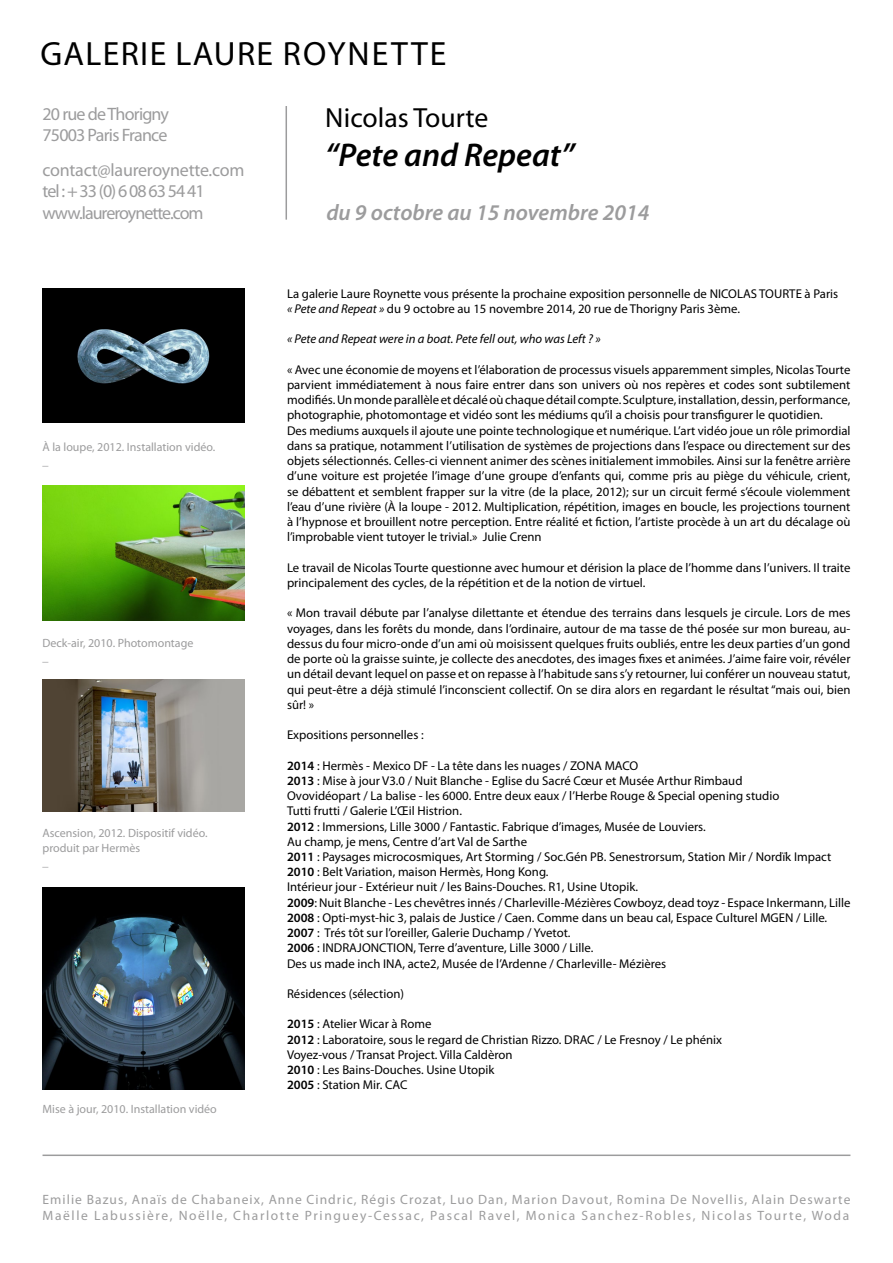
<style>
.page{position:relative;width:893px;height:1263px;background:#fff}
.page>*{position:absolute;margin:0;border:0;box-sizing:border-box;transform-origin:0 0}
.t1{font:33.75px "Myriad Pro";letter-spacing:.04em;color:#000}
.t2{font:italic 600 33px "Myriad Pro";color:#000}
.t3{font:27.75px "Myriad Pro";color:#000}
.t4{font:italic 600 22.5px "Myriad Pro";color:#9c9c9d}
.t5{font:18px/21.6px "Myriad Pro";letter-spacing:-.045em;color:#9c9c9d}
.t6{font:13.5px/16.2px "Myriad Pro";letter-spacing:.085em;color:#9c9c9d}
.t7{font:12.75px/15.1px "Myriad Pro";color:#000}
.t8{font:italic 12.75px "Myriad Pro";color:#000}
.t9{font:12px/14.4px "Myriad Pro";color:#9c9c9d}
.s1{font-style:italic}
.s2{font-weight:600}
</style>
<div class="page">
<img style="left:43px;top:288px;width:202px;height:135px">
<img style="left:43px;top:887px;width:201px;height:202px">
<img style="left:43px;top:680px;width:201px;height:132px">
<img style="left:43px;top:485px;width:202px;height:135px">
<hr style="left:43px;top:1154px;width:807px;height:2px;background:#9c9c9d">
<hr style="left:286px;top:106px;width:1px;height:114px;background:#9c9c9d">
<h1 class="t1" style="left:40px;top:33px;width:408px">GALERIE LAURE ROYNETTE</h1>
<h3 class="t5" style="left:43px;top:102px;width:128px">20 rue de Thorigny<br>75003 Paris France</h3>
<h3 class="t5" style="left:43px;top:158px;width:203px">contact@laureroynette.com tel : + 33 (0) 6 08 63 54 41 www.laureroynette.com</h3>
<p class="t9" style="left:43px;top:439px;width:174px">À la loupe, 2012. Installation vidéo. _</p>
<p class="t9" style="left:43px;top:636px;width:152px">Deck-air, 2010. Photomontage _</p>
<p class="t9" style="left:43px;top:826px;width:166px">Ascension, 2012. Dispositif vidéo. produit par Hermès<br>_</p>
<p class="t9" style="left:42px;top:1102px;width:176px">Mise à jour, 2010. Installation vidéo</p>
<h3 class="t3" style="left:325px;top:100px;width:165px">Nicolas Tourte</h3>
<h2 class="t2" style="left:325px;top:134px;width:251px">“Pete and Repeat”</h2>
<h3 class="t4" style="left:326px;top:198px;width:325px">du 9 octobre au 15 novembre 2014</h3>
<p class="t7" style="left:287px;top:286px;width:553px">La galerie Laure Roynette vous présente la prochaine exposition personnelle de NICOLAS TOURTE à Paris <span class="s1">« Pete and Repeat »</span> du 9 octobre au 15 novembre 2014, 20 rue de Thorigny Paris 3ème.</p>
<p class="t8" style="left:287px;top:331px;width:315px">« Pete and Repeat were in a boat. Pete fell out, who was Left ? »</p>
<p class="t7" style="left:287px;top:362px;width:565px">« Avec une économie de moyens et l’élaboration de processus visuels apparemment simples, Nicolas Tourte parvient immédiatement à nous faire entrer dans son univers où nos repères et codes sont subtilement modifiés. Un monde parallèle et décalé où chaque détail compte. Sculpture, installation, dessin, performance, photographie, photomontage et vidéo sont les médiums qu’il a choisis pour transfigurer le quotidien.<br>Des mediums auxquels il ajoute une pointe technologique et numérique. L’art vidéo joue un rôle primordial dans sa pratique, notamment l’utilisation de systèmes de projections dans l’espace ou directement sur des objets sélectionnés. Celles-ci viennent animer des scènes initialement immobiles. Ainsi sur la fenêtre arrière d’une voiture est projetée l’image d’une groupe d’enfants qui, comme pris au piège du véhicule, crient, se débattent et semblent frapper sur la vitre (de la place, 2012); sur un circuit fermé s’écoule violemment l’eau d’une rivière (À la loupe - 2012. Multiplication, répétition, images en boucle, les projections tournent à l’hypnose et brouillent notre perception. Entre réalité et fiction, l’artiste procède à un art du décalage où l’improbable vient tutoyer le trivial.» Julie Crenn</p>
<p class="t7" style="left:287px;top:560px;width:565px">Le travail de Nicolas Tourte questionne avec humour et dérision la place de l’homme dans l’univers. Il traite principalement des cycles, de la répétition et de la notion de virtuel.</p>
<p class="t7" style="left:287px;top:605px;width:565px;text-align:justify">« Mon travail débute par l’analyse dilettante et étendue des terrains dans lesquels je circule. Lors de mes voyages, dans les forêts du monde, dans l’ordinaire, autour de ma tasse de thé posée sur mon bureau, au&shy;dessus du four micro-onde d’un ami où moisissent quelques fruits oubliés, entre les deux parties d’un gond de porte où la graisse suinte, je collecte des anecdotes, des images fixes et animées. J’aime faire voir, révéler un détail devant lequel on passe et on repasse à l’habitude sans s’y retourner, lui conférer un nouveau statut, qui peut-être a déjà stimulé l’inconscient collectif. On se dira alors en regardant le résultat “mais oui, bien sûr! »</p>
<p class="t7" style="left:287px;top:727px;width:138px">Expositions personnelles :</p>
<p class="t7" style="left:287px;top:758px;width:565px"><span class="s2">2014</span> : Hermès - Mexico DF - La tête dans les nuages / ZONA MACO<br><span class="s2">2013</span> : Mise à jour V3.0 / Nuit Blanche - Eglise du Sacré Cœur et Musée Arthur Rimbaud<br>Ovovidéopart / La balise - les 6000. Entre deux eaux / l’Herbe Rouge &amp; Special opening studio<br>Tutti frutti / Galerie L’Œil Histrion.<br><span class="s2">2012</span> : Immersions, Lille 3000 / Fantastic. Fabrique d’images, Musée de Louviers.<br>Au champ, je mens, Centre d’art Val de Sarthe<br><span class="s2">2011</span> : Paysages microcosmiques, Art Storming / Soc.Gén PB. Senestrorsum, Station Mir / Nordïk Impact <span class="s2">2010</span> : Belt Variation, maison Hermès, Hong Kong.<br>Intérieur jour - Extérieur nuit / les Bains-Douches. R1, Usine Utopik.<br><span class="s2">2009</span>: Nuit Blanche - Les chevêtres innés / Charleville-Mézières Cowboyz, dead toyz - Espace Inkermann, Lille <span class="s2">2008</span> : Opti-myst-hic 3, palais de Justice / Caen. Comme dans un beau cal, Espace Culturel MGEN / Lille.<br><span class="s2">2007</span> : Trés tôt sur l’oreiller, Galerie Duchamp / Yvetot.<br><span class="s2">2006</span> : INDRAJONCTION, Terre d’aventure, Lille 3000 / Lille.<br>Des us made inch INA, acte2, Musée de l’Ardenne / Charleville- Mézières</p>
<p class="t7" style="left:287px;top:986px;width:118px">Résidences (sélection)</p>
<p class="t7" style="left:287px;top:1016px;width:437px"><span class="s2">2015</span> : Atelier Wicar à Rome<br><span class="s2">2012</span> : Laboratoire, sous le regard de Christian Rizzo. DRAC / Le Fresnoy / Le phénix Voyez-vous / Transat Project. Villa Caldèron<br><span class="s2">2010</span> : Les Bains-Douches. Usine Utopik<br><span class="s2">2005</span> : Station Mir. CAC</p>
<p class="t6" style="left:43px;top:1191px;width:809px">Emilie Bazus, Anaïs de Chabaneix, Anne Cindric, Régis Crozat, Luo Dan, Marion Davout, Romina De Novellis, Alain Deswarte<br>Maëlle Labussière, Noëlle, Charlotte Pringuey-Cessac, Pascal Ravel, Monica Sanchez-Robles, Nicolas Tourte, Woda</p>
</div>
